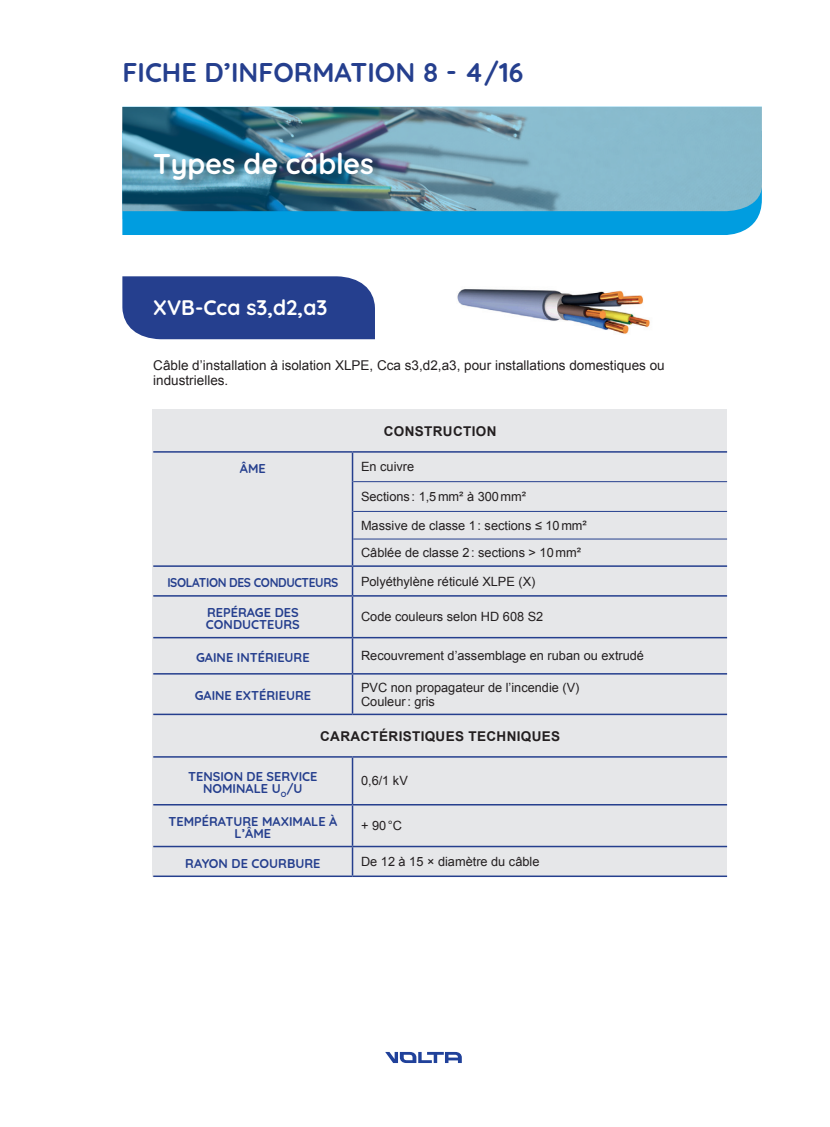
<style>
.page{position:relative;width:830px;height:1127px;background:#fff}
.page>*{position:absolute;margin:0;border:0;box-sizing:border-box;transform-origin:0 0}
.t1{font:700 28.5px "Quicksand";color:#fff}
.t2{font:700 27px "Quicksand";color:#253f8e}
.t3{font:700 21px "Quicksand";color:#fff}
.t4{font:13.5px/15px "Arial";color:#231f20}
.t5{font:700 13.5px "Arial";letter-spacing:.025em;color:#231f20}
.t6{font:12.75px/27.3px "Arial";color:#231f20}
.t7{font:700 12.75px/12px "Quicksand";color:#253f8e;text-align:center}
.t8{font:700 12.75px "Quicksand";letter-spacing:-.03em;color:#253f8e;scale:.94 1}
</style>
<div class="page">
<svg style="left:385px;top:1052px;width:76px;height:11px"></svg>
<div style="left:122px;top:219px;width:635px;height:16px;background:#009de0"></div>
<svg style="left:122px;top:106px;width:639px;height:113px;fill:#86b6cc"></svg>
<div style="left:154px;top:151px;width:229px;height:38px;background:#231f20;opacity:.3"></div>
<div style="left:122px;top:276px;width:253px;height:63px;background:#253f8e"></div>
<div style="left:152px;top:410px;width:574px;height:467px;background:#e6e7e9"></div>
<hr style="left:351px;top:453px;width:2px;height:29px;background:#253f8e">
<hr style="left:351px;top:482px;width:2px;height:29px;background:#253f8e">
<hr style="left:351px;top:511px;width:2px;height:28px;background:#253f8e">
<hr style="left:351px;top:539px;width:2px;height:26px;background:#253f8e">
<hr style="left:153px;top:565px;width:199px;height:2px;background:#253f8e">
<hr style="left:352px;top:565px;width:374px;height:2px;background:#253f8e">
<hr style="left:351px;top:567px;width:2px;height:28px;background:#253f8e">
<hr style="left:352px;top:595px;width:374px;height:2px;background:#253f8e">
<hr style="left:352px;top:637px;width:374px;height:1px;background:#253f8e">
<hr style="left:352px;top:673px;width:374px;height:1px;background:#253f8e">
<hr style="left:352px;top:713px;width:374px;height:2px;background:#253f8e">
<hr style="left:153px;top:756px;width:199px;height:2px;background:#253f8e">
<hr style="left:352px;top:756px;width:374px;height:2px;background:#253f8e">
<hr style="left:351px;top:758px;width:2px;height:46px;background:#253f8e">
<hr style="left:153px;top:804px;width:199px;height:1px;background:#253f8e">
<hr style="left:352px;top:804px;width:374px;height:1px;background:#253f8e">
<hr style="left:351px;top:805px;width:2px;height:41px;background:#253f8e">
<hr style="left:153px;top:846px;width:199px;height:1px;background:#253f8e">
<hr style="left:352px;top:846px;width:374px;height:1px;background:#253f8e">
<hr style="left:351px;top:847px;width:2px;height:28px;background:#253f8e">
<hr style="left:153px;top:875px;width:199px;height:2px;background:#253f8e">
<hr style="left:352px;top:875px;width:374px;height:2px;background:#253f8e">
<hr style="left:153px;top:451px;width:199px;height:2px;background:#253f8e">
<hr style="left:352px;top:451px;width:374px;height:2px;background:#253f8e">
<hr style="left:153px;top:595px;width:199px;height:2px;background:#253f8e">
<hr style="left:351px;top:597px;width:2px;height:40px;background:#253f8e">
<hr style="left:153px;top:637px;width:199px;height:1px;background:#253f8e">
<hr style="left:351px;top:638px;width:2px;height:35px;background:#253f8e">
<hr style="left:153px;top:673px;width:199px;height:1px;background:#253f8e">
<hr style="left:351px;top:674px;width:2px;height:39px;background:#253f8e">
<hr style="left:153px;top:713px;width:199px;height:2px;background:#253f8e">
<hr style="left:353px;top:539px;width:373px;height:1px;background:#253f8e">
<hr style="left:353px;top:481px;width:373px;height:1px;background:#253f8e">
<hr style="left:353px;top:511px;width:373px;height:1px;background:#253f8e">
<img style="left:457px;top:289px;width:193px;height:45px">
<h2 class="t2" style="left:122px;top:50px;width:402px">FICHE D’INFORMATION 8 - 4/16</h2>
<h1 class="t1" style="left:153px;top:140px;width:222px">Types de câbles</h1>
<h3 class="t3" style="left:153px;top:290px;width:176px">XVB-Cca s3,d2,a3</h3>
<p class="t4" style="left:153px;top:358px;width:512px">Câble d’installation à isolation XLPE, Cca s3,d2,a3, pour installations domestiques ou industrielles.</p>
<p class="t5" style="left:383px;top:422px;width:114px">CONSTRUCTION</p>
<p class="t7" style="left:240px;top:461px;width:27px">ÂME</p>
<p class="t6" style="left:361px;top:453px;width:55px">En cuivre</p>
<p class="t6" style="left:361px;top:483px;width:166px">Sections : 1,5mm² à 300mm²</p>
<p class="t6" style="left:361px;top:512px;width:227px">Massive de classe 1: sections ≤ 10mm²<br>Câblée de classe 2: sections &gt; 10mm²</p>
<p class="t8" style="left:167px;top:572px;width:183px">ISOLATION DES CONDUCTEURS</p>
<p class="t6" style="left:361px;top:568px;width:176px">Polyéthylène réticulé XLPE (X)</p>
<p class="t7" style="left:206px;top:605px;width:95px;text-align:left">REPÉRAGE DES<br>CONDUCTEURS</p>
<p class="t6" style="left:361px;top:603px;width:184px">Code couleurs selon HD 608 S2</p>
<p class="t7" style="left:196px;top:650px;width:115px">GAINE INTÉRIEURE</p>
<p class="t6" style="left:361px;top:642px;width:284px">Recouvrement d’assemblage en ruban ou extrudé</p>
<p class="t7" style="left:194px;top:689px;width:118px">GAINE EXTÉRIEURE</p>
<p class="t6" style="left:361px;top:680px;width:220px;line-height:14.2px">PVC non propagateur de l’incendie (V)<br>Couleur: gris</p>
<p class="t5" style="left:320px;top:727px;width:241px">CARACTÉRISTIQUES TECHNIQUES</p>
<p class="t7" style="left:188px;top:769px;width:131px">TENSION DE SERVICE<br>NOMINALE U<sub>O</sub>/U</p>
<p class="t6" style="left:361px;top:767px;width:48px">0,6/1 kV</p>
<p class="t7" style="left:168px;top:814px;width:170px">TEMPÉRATURE MAXIMALE À<br>L’ÂME</p>
<p class="t6" style="left:361px;top:812px;width:43px">+ 90°C</p>
<p class="t7" style="left:185px;top:856px;width:137px">RAYON DE COURBURE</p>
<p class="t6" style="left:361px;top:848px;width:180px">De 12 à 15 × diamètre du câble</p>
</div>
